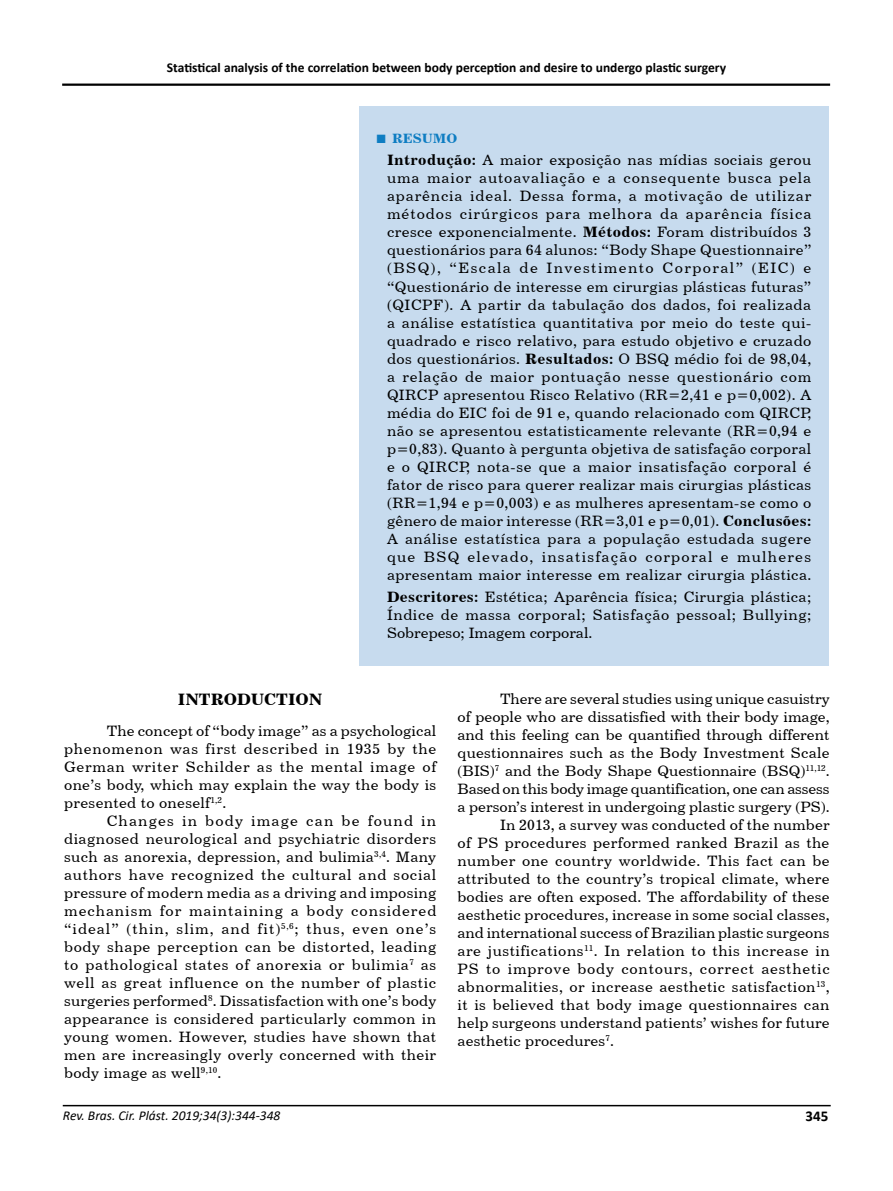
<style>
.page{position:relative;width:893px;height:1191px;background:#fff}
.page>*{position:absolute;margin:0;border:0;box-sizing:border-box;transform-origin:0 0}
.t1{font:16.5px "Century 731 BT Bold A";color:#000}
.t2{font:15px/18px "Century 731 BT Roman A";letter-spacing:.01em;color:#000;text-align:justify}
.t3{font:15px "Century 731 BT Roman A";letter-spacing:.03em;color:#000}
.t4{font:15px "Century 731 BT Roman A";letter-spacing:-.01em;color:#000}
.t5{font:15px "Century 731 BT Roman A";letter-spacing:.035em;color:#000}
.t6{font:15px "Century 731 BT Roman A";letter-spacing:.05em;color:#000}
.t7{font:700 15px "Calibri";color:#000}
.t8{font:700 13.5px "Calibri";color:#000101}
.t9{font:italic 13.5px "Calibri";color:#000}
.t10{font:13.5px "Century 731 BT Bold A";color:#0e7dc2}
.s1{font-family:"Times New Roman";font-weight:700;font-size:18px}
.s2{font-family:"Century 731 BT Bold A"}
</style>
<div class="page">
<hr style="left:63px;top:1104px;width:768px;height:2px;background:#000">
<hr style="left:62px;top:84px;width:768px;height:2px;background:#000">
<div style="left:359px;top:106px;width:470px;height:559px;background:#c7dbee"></div>
<p class="t8" style="left:167px;top:58px;width:561px">Statistical analysis of the correlation between body perception and desire to undergo plastic surgery</p>
<p class="t10" style="left:376px;top:130px;width:83px"><span class="s1">■</span> RESUMO</p>
<p class="t2" style="left:387px;top:151px;width:426px"><span class="s2">Introdução:</span> A maior exposição nas mídias sociais gerou uma maior autoavaliação e a consequente busca pela aparência ideal. Dessa forma, a motivação de utilizar métodos cirúrgicos para melhora da aparência física cresce exponencialmente. <span class="s2">Métodos:</span> Foram distribuídos 3 questionários para 64 alunos: “Body Shape Questionnaire” (BSQ), “Escala de Investimento Corporal” (EIC) e “Questionário de interesse em cirurgias plásticas futuras” (QICPF). A partir da tabulação dos dados, foi realizada a análise estatística quantitativa por meio do teste qui&shy;quadrado e risco relativo, para estudo objetivo e cruzado dos questionários. <span class="s2">Resultados:</span> O BSQ médio foi de 98,04, a relação de maior pontuação nesse questionário com QIRCP apresentou Risco Relativo (RR=2,41 e p=0,002). A média do EIC foi de 91 e, quando relacionado com QIRCP, não se apresentou estatisticamente relevante (RR=0,94 e p=0,83). Quanto à pergunta objetiva de satisfação corporal e o QIRCP, nota-se que a maior insatisfação corporal é fator de risco para querer realizar mais cirurgias plásticas (RR=1,94 e p=0,003) e as mulheres apresentam-se como o gênero de maior interesse (RR=3,01 e p=0,01). <span class="s2">Conclusões:<br></span>A análise estatística para a população estudada sugere que BSQ elevado, insatisfação corporal e mulheres apresentam maior interesse em realizar cirurgia plástica.</p>
<p class="t2" style="left:387px;top:587px;width:426px"><span class="s2">Descritores:</span> Estética; Aparência física; Cirurgia plástica; Índice de massa corporal; Satisfação pessoal; Bullying; Sobrepeso; Imagem corporal.</p>
<p class="t1" style="left:178px;top:689px;width:146px">INTRODUCTION</p>
<p class="t2" style="left:64px;top:721px;width:374px;text-indent:43px">The concept of “body image” as a psychological phenomenon was first described in 1935 by the German writer Schilder as the mental image of one’s body, which may explain the way the body is presented to oneself<sup>1,2</sup>.</p>
<p class="t2" style="left:64px;top:811px;width:374px;text-indent:43px">Changes in body image can be found in diagnosed neurological and psychiatric disorders such as anorexia, depression, and bulimia<sup>3,4</sup>. Many authors have recognized the cultural and social pressure of modern media as a driving and imposing mechanism for maintaining a body considered “ideal” (thin, slim, and fit)<sup>5,6</sup>; thus, even one’s body shape perception can be distorted, leading to pathological states of anorexia or bulimia<sup>7</sup> as well as great influence on the number of plastic surgeries performed<sup>8</sup>. Dissatisfaction with one’s body appearance is considered particularly common in young women. However, studies have shown that men are increasingly overly concerned with their body image as well<sup>9,10</sup>.</p>
<p class="t2" style="left:500px;top:689px;width:331px">There are several studies using unique casuistry</p>
<p class="t2" style="left:458px;top:707px;width:374px">of people who are dissatisfied with their body image,</p>
<p class="t2" style="left:458px;top:725px;width:373px">and this feeling can be quantified through different</p>
<p class="t2" style="left:458px;top:743px;width:374px">questionnaires such as the Body Investment Scale</p>
<p class="t2" style="left:458px;top:761px;width:374px">(BIS)<sup>7</sup> and the Body Shape Questionnaire (BSQ)<sup>11,12</sup>.</p>
<p class="t4" style="left:458px;top:779px;width:373px">Based on this body image quantification, one can assess</p>
<p class="t2" style="left:458px;top:797px;width:374px">a person’s interest in undergoing plastic surgery (PS).</p>
<p class="t2" style="left:500px;top:815px;width:331px">In 2013, a survey was conducted of the number</p>
<p class="t2" style="left:458px;top:833px;width:373px">of PS procedures performed ranked Brazil as the</p>
<p class="t3" style="left:458px;top:851px;width:374px">number one country worldwide. This fact can be</p>
<p class="t2" style="left:458px;top:869px;width:374px">attributed to the country’s tropical climate, where</p>
<p class="t2" style="left:458px;top:887px;width:374px">bodies are often exposed. The affordability of these</p>
<p class="t2" style="left:458px;top:905px;width:374px">aesthetic procedures, increase in some social classes,</p>
<p class="t2" style="left:458px;top:923px;width:373px">and international success of Brazilian plastic surgeons</p>
<p class="t5" style="left:458px;top:941px;width:374px">are justifications<sup>11</sup>. In relation to this increase in</p>
<p class="t6" style="left:458px;top:959px;width:374px">PS to improve body contours, correct aesthetic</p>
<p class="t3" style="left:458px;top:977px;width:374px">abnormalities, or increase aesthetic satisfaction<sup>13</sup>,</p>
<p class="t2" style="left:458px;top:995px;width:373px">it is believed that body image questionnaires can</p>
<p class="t2" style="left:458px;top:1013px;width:374px">help surgeons understand patients’ wishes for future</p>
<p class="t2" style="left:458px;top:1031px;width:158px">aesthetic procedures<sup>7</sup>.</p>
<p class="t9" style="left:63px;top:1105px;width:219px">Rev. Bras. Cir. Plást. 2019;34(3):344-348</p>
<p class="t7" style="left:806px;top:1105px;width:24px">345</p>
</div>
